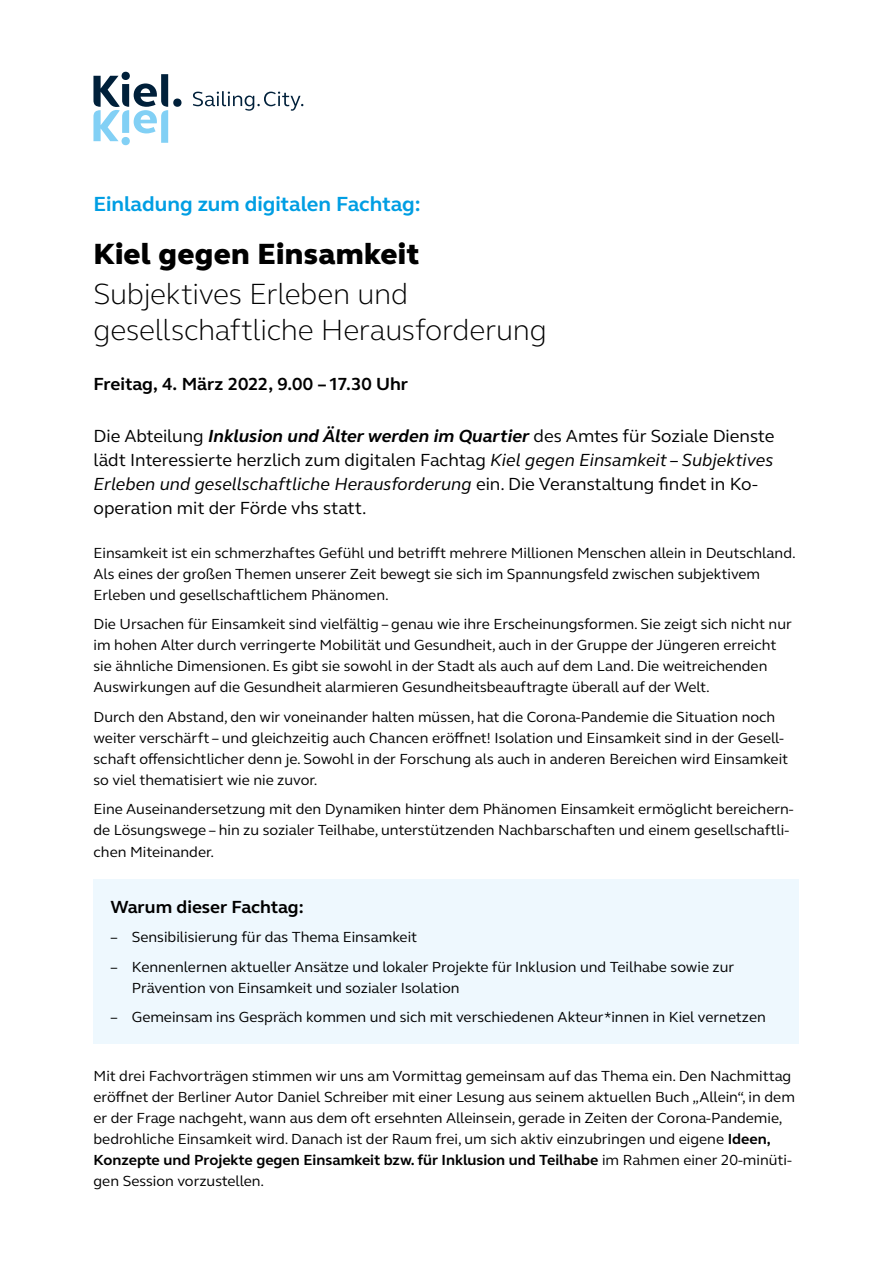
<style>
.page{position:relative;width:893px;height:1263px;background:#fff}
.page>*{position:absolute;margin:0;border:0;box-sizing:border-box;transform-origin:0 0}
.t1{font:300 30px/36px "FS Elliot Pro";letter-spacing:-.01em;color:#000}
.t2{font:800 30px "FS Elliot Pro";letter-spacing:.01em;color:#000}
.t3{font:700 21px "FS Elliot Pro";color:#009ee3}
.t4{font:18px/24px "FS Elliot Pro";color:#000}
.t5{font:700 18px "FS Elliot Pro";color:#000}
.t6{font:15px/21px "FS Elliot Pro";color:#000}
.s1{font-weight:700;font-style:italic}
.s2{font-style:italic}
.s3{font-weight:700}
</style>
<div class="page">
<div style="left:94px;top:879px;width:705px;height:165px;background:#eef8fe"></div>
<svg style="left:193px;top:91px;width:110px;height:20px"></svg>
<div style="left:122px;top:137px;width:8px;height:8px;background:#82d0f5;border-radius:50%"></div>
<div style="left:122px;top:72px;width:8px;height:8px;background:#00203a;border-radius:50%"></div>
<div style="left:173px;top:99px;width:9px;height:8px;background:#00203a;border-radius:50%"></div>
<svg style="left:93px;top:74px;width:75px;height:69px"></svg>
<p class="t3" style="left:94px;top:190px;width:328px">Einladung zum digitalen Fachtag:</p>
<p class="t2" style="left:94px;top:234px;width:327px">Kiel gegen Einsamkeit</p>
<p class="t1" style="left:94px;top:275px;width:455px">Subjektives Erleben und gesellschaftliche Herausforderung</p>
<p class="t5" style="left:94px;top:371px;width:316px">Freitag, 4. März 2022, 9.00 –17.30 Uhr</p>
<p class="t4" style="left:94px;top:423px;width:682px">Die Abteilung <span class="s1">Inklusion und Älter werden im Quartier</span> des Amtes für Soziale Dienste lädt Interessierte herzlich zum digitalen Fachtag <span class="s2">Kiel gegen Einsamkeit – Subjektives Erleben und gesellschaftliche Herausforderung</span> ein. Die Veranstaltung findet in Ko&shy;operation mit der Förde vhs statt.</p>
<p class="t6" style="left:94px;top:542px;width:704px">Einsamkeit ist ein schmerzhaftes Gefühl und betrifft mehrere Millionen Menschen allein in Deutschland.<br>Als eines der großen Themen unserer Zeit bewegt sie sich im Spannungsfeld zwischen subjektivem<br>Erleben und gesellschaftlichem Phänomen.</p>
<p class="t6" style="left:94px;top:613px;width:700px">Die Ursachen für Einsamkeit sind vielfältig – genau wie ihre Erscheinungsformen. Sie zeigt sich nicht nur im hohen Alter durch verringerte Mobilität und Gesundheit, auch in der Gruppe der Jüngeren erreicht sie ähnliche Dimensionen. Es gibt sie sowohl in der Stadt als auch auf dem Land. Die weitreichenden Auswirkungen auf die Gesundheit alarmieren Gesundheitsbeauftragte überall auf der Welt.</p>
<p class="t6" style="left:94px;top:706px;width:696px">Durch den Abstand, den wir voneinander halten müssen, hat die Corona-Pandemie die Situation noch weiter verschärft – und gleichzeitig auch Chancen eröffnet! Isolation und Einsamkeit sind in der Gesell&shy;schaft offensichtlicher denn je. Sowohl in der Forschung als auch in anderen Bereichen wird Einsamkeit so viel thematisiert wie nie zuvor.</p>
<p class="t6" style="left:94px;top:798px;width:702px">Eine Auseinandersetzung mit den Dynamiken hinter dem Phänomen Einsamkeit ermöglicht bereichern&shy;de Lösungswege – hin zu sozialer Teilhabe, unterstützenden Nachbarschaften und einem gesellschaftli&shy;chen Miteinander.</p>
<p class="t5" style="left:111px;top:894px;width:195px">Warum dieser Fachtag:</p>
<p class="t6" style="left:111px;top:926px;width:308px">– Sensibilisierung für das Thema Einsamkeit</p>
<p class="t6" style="left:132px;top:955px;width:604px;text-indent:-21px">– Kennenlernen aktueller Ansätze und lokaler Projekte für Inklusion und Teilhabe sowie zur<br>Prävention von Einsamkeit und sozialer Isolation</p>
<p class="t6" style="left:111px;top:1006px;width:657px">– Gemeinsam ins Gespräch kommen und sich mit verschiedenen Akteur*innen in Kiel vernetzen</p>
<p class="t6" style="left:94px;top:1065px;width:703px">Mit drei Fachvorträgen stimmen wir uns am Vormittag gemeinsam auf das Thema ein. Den Nachmittag eröffnet der Berliner Autor Daniel Schreiber mit einer Lesung aus seinem aktuellen Buch „Allein“, in dem er der Frage nachgeht, wann aus dem oft ersehnten Alleinsein, gerade in Zeiten der Corona-Pandemie, bedrohliche Einsamkeit wird. Danach ist der Raum frei, um sich aktiv einzubringen und eigene <span class="s3">Ideen, Konzepte und Projekte gegen Einsamkeit bzw. für Inklusion und Teilhabe</span> im Rahmen einer 20-minüti&shy;gen Session vorzustellen.</p>
</div>
